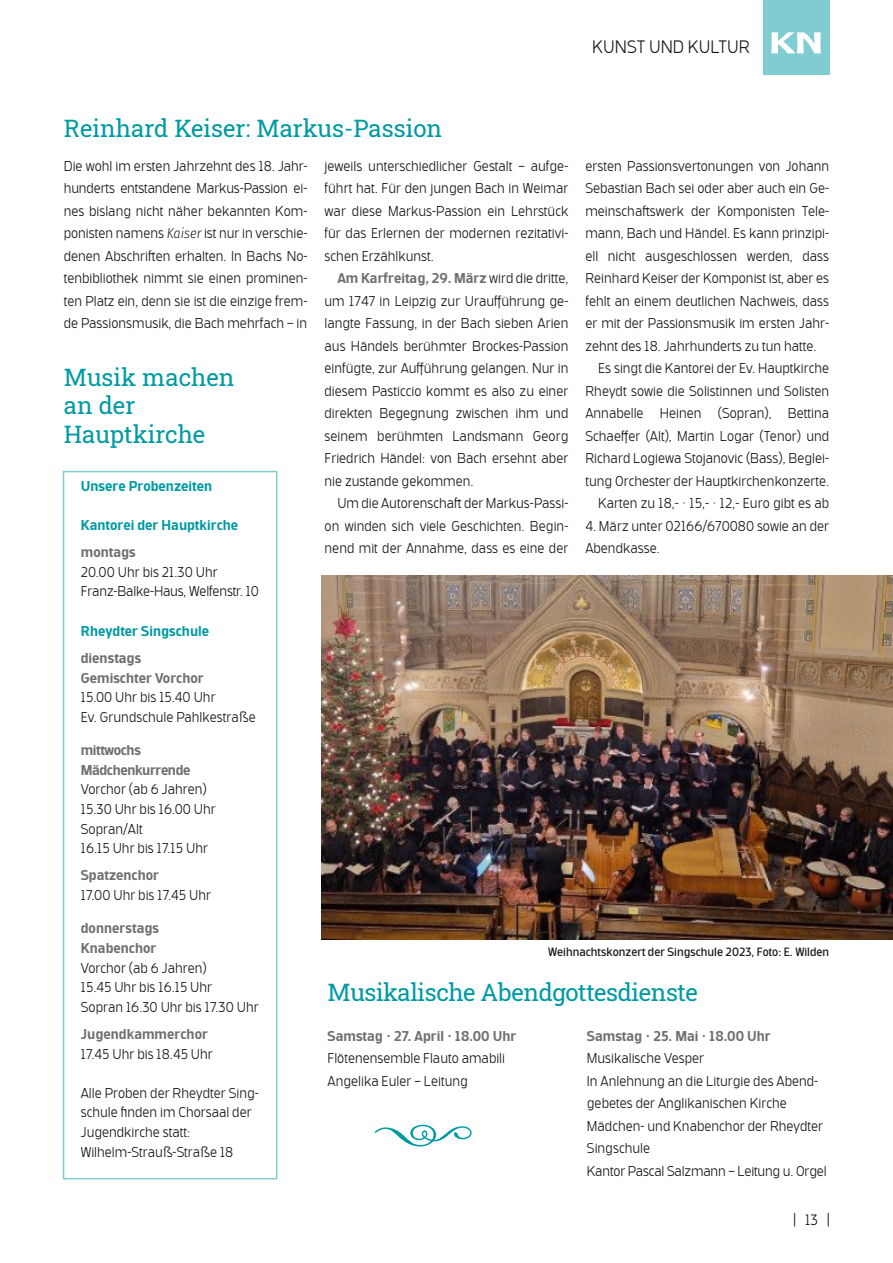
<style>
.page{position:relative;width:893px;height:1263px;background:#fff}
.page>*{position:absolute;margin:0;border:0;box-sizing:border-box;transform-origin:0 0}
.t1{font:54px "Dalliance Flourishes";color:#009aa3}
.t2{font:24px/28.5px "Roboto Slab";color:#009aa3}
.t3{font:24px "Roboto Slab";letter-spacing:-.02em;color:#009aa3}
.t4{font:300 18px "Bosphorus 50 Normal 52";color:#181715}
.t5{font:300 15px "Bosphorus 50 Normal 52";color:#181715}
.t6{font:300 14.25px/22.5px "Bosphorus 50 Normal 52";color:#181715}
.t7{font:500 14.25px/19.6px "Bosphorus 50 Normal 54";color:#70706f}
.t8{font:500 14.25px "Bosphorus 50 Normal 54";color:#009aa3}
.t9{font:500 14.25px/19.6px "Bosphorus 50 Normal 54";letter-spacing:-.03em;color:#70706f}
.t10{font:500 14.25px "Bosphorus 50 Normal 54";color:#6e6e6d}
.t11{font:12px "Bosphorus 50 Normal 53";color:#181715}
.s1{font-family:"Fira Sans";font-style:italic}
.s2{font-family:"Bosphorus 50 Normal 52";font-weight:300;color:#181715}
</style>
<div class="page">
<div style="left:763px;top:0;width:66px;height:74px;background:#80cdd1"></div>
<svg style="left:771px;top:32px;width:50px;height:21px"></svg>
<svg style="left:63px;top:471px;width:214px;height:708px"></svg>
<img style="left:322px;top:575px;width:571px;height:364px">
<p class="t4" style="left:592px;top:40px;width:159px">KUNST UND KULTUR</p>
<h2 class="t2" style="left:64px;top:114px;width:380px">Reinhard Keiser: Markus-Passion</h2>
<p class="t6" style="left:64px;top:156px;width:245px;text-align:justify">Die wohl im ersten Jahrzehnt des 18. Jahr&shy;hunderts entstandene Markus-Passion ei&shy;nes bislang nicht näher bekannten Kom&shy;ponisten namens <span class="s1">Kaiser</span> ist nur in verschie&shy;denen Abschriſten erhalten. In Bachs No&shy;tenbibliothek nimmt sie einen prominen&shy;ten Platz ein, denn sie ist die einzige frem&shy;de Passionsmusik, die Bach mehrfach – in</p>
<p class="t6" style="left:325px;top:156px;width:245px;text-align:justify">jeweils unterschiedlicher Gestalt – aufge&shy;führt hat. Für den jungen Bach in Weimar war diese Markus-Passion ein Lehrstück für das Erlernen der modernen rezitativi&shy;schen Erzählkunst.</p>
<p class="t6" style="left:585px;top:156px;width:245px">ersten Passionsvertonungen von Johann</p>
<p class="t6" style="left:585px;top:178px;width:245px">Sebastian Bach sei oder aber auch ein Ge-</p>
<p class="t6" style="left:585px;top:201px;width:245px">meinschaſtswerk der Komponisten Tele-</p>
<p class="t6" style="left:585px;top:223px;width:245px">mann, Bach und Händel. Es kann prinzipi-</p>
<p class="t6" style="left:585px;top:246px;width:245px">ell nicht ausgeschlossen werden, dass</p>
<p class="t6" style="left:585px;top:268px;width:245px">Reinhard Keiser der Komponist ist, aber es</p>
<p class="t6" style="left:585px;top:291px;width:245px">fehlt an einem deutlichen Nachweis, dass</p>
<p class="t6" style="left:585px;top:313px;width:245px">er mit der Passionsmusik im ersten Jahr-</p>
<p class="t6" style="left:585px;top:336px;width:233px">zehnt des 18. Jahrhunderts zu tun hatte.</p>
<p class="t6" style="left:598px;top:358px;width:233px">Es singt die Kantorei der Ev. Hauptkirche</p>
<p class="t6" style="left:585px;top:381px;width:245px">Rheydt sowie die Solistinnen und Solisten</p>
<p class="t6" style="left:585px;top:403px;width:245px">Annabelle Heinen (Sopran), Bettina</p>
<p class="t6" style="left:585px;top:426px;width:245px">Schaeffer (Alt), Martin Logar (Tenor) und</p>
<p class="t6" style="left:585px;top:448px;width:245px">Richard Logiewa Stojanovic (Bass), Beglei-</p>
<p class="t6" style="left:585px;top:471px;width:245px">tung Orchester der Hauptkirchenkonzerte.</p>
<p class="t6" style="left:598px;top:493px;width:233px">Karten zu 18,- · 15,- · 12,- Euro gibt es ab</p>
<p class="t6" style="left:585px;top:516px;width:245px">4. März unter 02166/670080 sowie an der<br>Abendkasse.</p>
<p class="t7" style="left:337px;top:270px;width:233px">Am Karfreitag, 29. März <span class="s2">wird die dritte,</span></p>
<p class="t6" style="left:325px;top:291px;width:245px;text-align:justify">um 1747 in Leipzig zur Uraufführung ge&shy;langte Fassung, in der Bach sieben Arien aus Händels berühmter Brockes-Passion einfügte, zur Aufführung gelangen. Nur in diesem Pasticcio kommt es also zu einer direkten Begegnung zwischen ihm und seinem berühmten Landsmann Georg Friedrich Händel: von Bach ersehnt aber nie zustande gekommen.</p>
<p class="t6" style="left:325px;top:493px;width:245px;text-align:justify;text-indent:13px">Um die Autorenschaſt der Markus-Passi&shy;on winden sich viele Geschichten. Begin&shy;nend mit der Annahme, dass es eine der</p>
<h2 class="t2" style="left:64px;top:362px;width:172px">Musik machen an der<br>Hauptkirche</h2>
<p class="t8" style="left:81px;top:480px;width:133px">Unsere Probenzeiten</p>
<p class="t8" style="left:81px;top:519px;width:159px">Kantorei der Hauptkirche</p>
<p class="t7" style="left:81px;top:544px;width:57px">montags</p>
<p class="t6" style="left:81px;top:563px;width:180px;line-height:19.6px">20.00 Uhr bis 21.30 Uhr<br>Franz-Balke-Haus, Welfenstr. 10</p>
<p class="t8" style="left:81px;top:625px;width:130px">Rheydter Singschule</p>
<p class="t10" style="left:81px;top:652px;width:62px">dienstags</p>
<p class="t7" style="left:81px;top:669px;width:124px">Gemischter Vorchor</p>
<p class="t6" style="left:81px;top:689px;width:176px;line-height:19.6px">15.00 Uhr bis 15.40 Uhr<br>Ev. Grundschule Pahlkestraße</p>
<p class="t9" style="left:81px;top:742px;width:111px">mittwochs<br>Mädchenkurrende</p>
<p class="t6" style="left:81px;top:781px;width:137px;line-height:19.6px">Vorchor (ab 6 Jahren)<br>15.30 Uhr bis 16.00 Uhr<br>Sopran/Alt<br>16.15 Uhr bis 17.15 Uhr</p>
<p class="t7" style="left:81px;top:867px;width:80px">Spatzenchor</p>
<p class="t6" style="left:81px;top:885px;width:132px">17.00 Uhr bis 17.45 Uhr</p>
<p class="t7" style="left:81px;top:920px;width:80px">donnerstags<br>Knabenchor</p>
<p class="t6" style="left:81px;top:959px;width:179px;line-height:19.6px">Vorchor (ab 6 Jahren)<br>15.45 Uhr bis 16.15 Uhr<br>Sopran 16.30 Uhr bis 17.30 Uhr</p>
<p class="t7" style="left:81px;top:1025px;width:129px">Jugendkammerchor</p>
<p class="t6" style="left:81px;top:1044px;width:134px">17.45 Uhr bis 18.45 Uhr</p>
<p class="t6" style="left:81px;top:1084px;width:180px;line-height:19.6px">Alle Proben der Rheydter Sing&shy;schule finden im Chorsaal der<br>Jugendkirche statt:<br>Wilhelm-Strauß-Straße 18</p>
<p class="t11" style="left:548px;top:947px;width:283px">Weihnachtskonzert der Singschule 2023, Foto: E. Wilden</p>
<h2 class="t3" style="left:328px;top:976px;width:372px">Musikalische Abendgottesdienste</h2>
<p class="t7" style="left:328px;top:1027px;width:190px">Samstag · 27. April · 18.00 Uhr</p>
<p class="t6" style="left:328px;top:1048px;width:179px">Flötenensemble Flauto amabili<br>Angelika Euler – Leitung</p>
<p class="t7" style="left:587px;top:1027px;width:185px">Samstag · 25. Mai · 18.00 Uhr</p>
<p class="t6" style="left:587px;top:1048px;width:241px">Musikalische Vesper<br>In Anlehnung an die Liturgie des Abend&shy;gebetes der Anglikanischen Kirche<br>Mädchen- und Knabenchor der Rheydter<br>Singschule<br>Kantor Pascal Salzmann – Leitung u. Orgel</p>
<h1 class="t1" style="left:376px;top:1101px;width:100px">h</h1>
<p class="t5" style="left:794px;top:1214px;width:37px">|13|</p>
</div>
